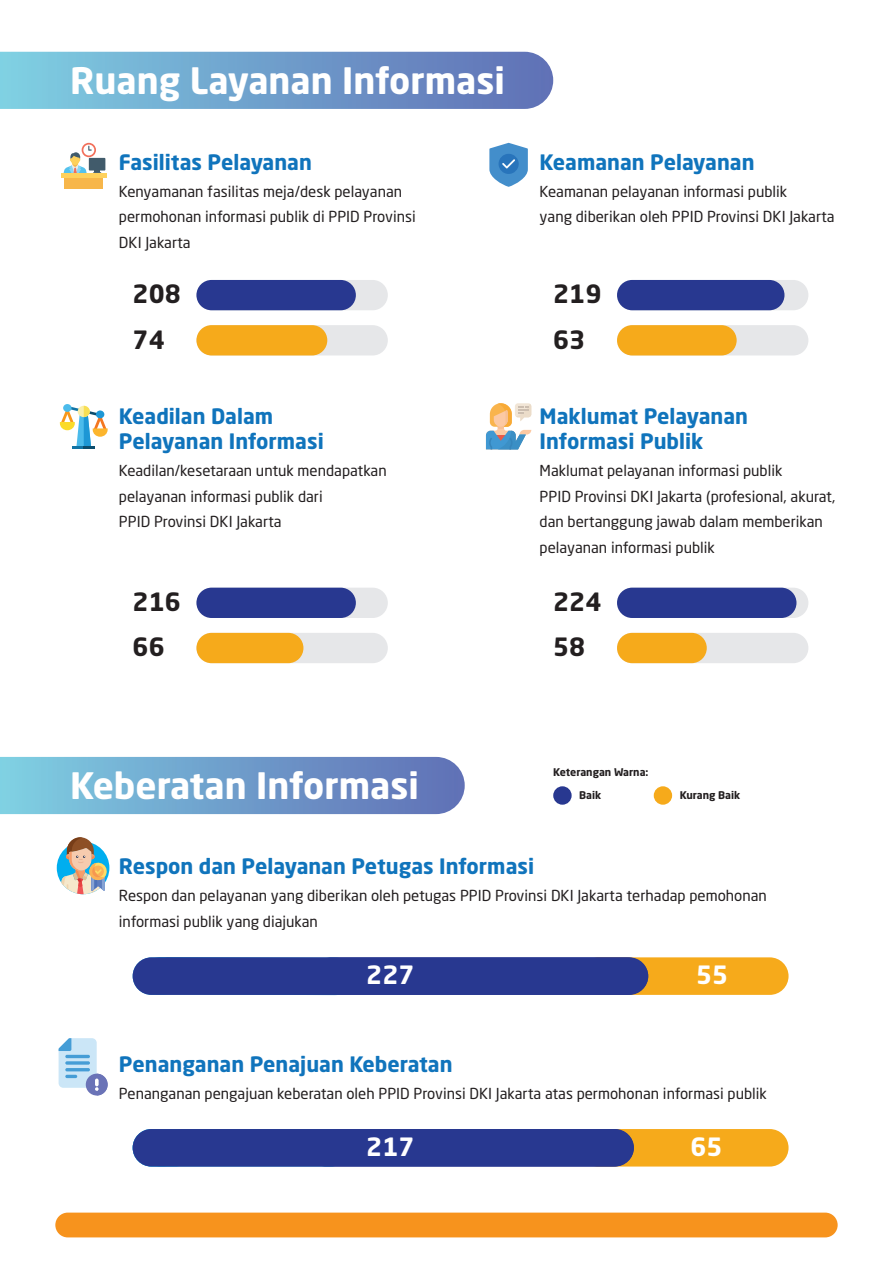
<style>
.page{position:relative;width:893px;height:1263px;background:#fff}
.page>*{position:absolute;margin:0;border:0;box-sizing:border-box;transform-origin:0 0}
.t1{font:700 36px "Neo Sans Std";color:#fff}
.t2{font:700 24.9px/45.2px "Neo Sans Std";color:#231f20}
.t3{font:700 24.9px "Neo Sans Std";color:#fff}
.t4{font:700 21px/25.2px "Neo Sans Std";color:#1074bc}
.t5{font:15px/25.5px "Neo Sans Std";color:#231f20}
.t6{font:700 10.5px/22.6px "Neo Sans Std";color:#231f20}
</style>
<div class="page">
<svg style="left:0;top:757px;width:465px;height:57px;background:#71a0cc"></svg>
<svg style="left:0;top:52px;width:553px;height:57px;background:#70a0cc"></svg>
<div style="left:55px;top:1212px;width:783px;height:25px;background:#f7931d;border-radius:12px"></div>
<svg style="left:489px;top:143px;width:39px;height:44px"></svg>
<svg style="left:63px;top:404px;width:9px;height:8px"></svg>
<svg style="left:60px;top:406px;width:48px;height:43px"></svg>
<svg style="left:59px;top:1038px;width:49px;height:57px"></svg>
<div style="left:57px;top:841px;width:52px;height:53px;background:#00aeef;border-radius:50%"></div>
<svg style="left:61px;top:837px;width:47px;height:57px"></svg>
<div style="left:617px;top:280px;width:191px;height:30px;background:#e6e7e9;border-radius:15px"></div>
<div style="left:617px;top:280px;width:167px;height:30px;background:#283890;border-radius:15px"></div>
<div style="left:617px;top:325px;width:191px;height:30px;background:#e6e7e9;border-radius:15px"></div>
<div style="left:617px;top:325px;width:120px;height:30px;background:#f6aa1b;border-radius:15px"></div>
<div style="left:196px;top:280px;width:192px;height:30px;background:#e6e7e9;border-radius:15px"></div>
<div style="left:196px;top:280px;width:160px;height:30px;background:#283890;border-radius:15px"></div>
<div style="left:196px;top:325px;width:192px;height:30px;background:#e6e7e9;border-radius:15px"></div>
<div style="left:196px;top:325px;width:131px;height:30px;background:#f6aa1b;border-radius:15px"></div>
<div style="left:617px;top:588px;width:191px;height:30px;background:#e6e7e9;border-radius:15px"></div>
<div style="left:617px;top:588px;width:179px;height:30px;background:#283890;border-radius:15px"></div>
<div style="left:617px;top:633px;width:191px;height:30px;background:#e6e7e9;border-radius:15px"></div>
<div style="left:617px;top:633px;width:90px;height:30px;background:#f6aa1b;border-radius:15px"></div>
<div style="left:196px;top:588px;width:192px;height:30px;background:#e6e7e9;border-radius:15px"></div>
<div style="left:196px;top:588px;width:160px;height:30px;background:#283890;border-radius:15px"></div>
<div style="left:196px;top:633px;width:192px;height:30px;background:#e6e7e9;border-radius:15px"></div>
<div style="left:196px;top:633px;width:107px;height:30px;background:#f6aa1b;border-radius:15px"></div>
<svg style="left:634px;top:957px;width:154px;height:38px;background:#f6ad23"></svg>
<div style="left:620px;top:1129px;width:168px;height:37px;background:#f6aa1b"></div>
<div style="left:553px;top:786px;width:19px;height:19px;background:#283890;border-radius:50%"></div>
<div style="left:654px;top:786px;width:18px;height:19px;background:#f6aa1b;border-radius:50%"></div>
<svg style="left:82px;top:143px;width:14px;height:14px"></svg>
<svg style="left:63px;top:146px;width:39px;height:28px"></svg>
<hr style="left:61px;top:174px;width:46px;height:4px;background:#fed15c">
<div style="left:65px;top:178px;width:38px;height:11px;background:#f7b64a"></div>
<div style="left:89px;top:158px;width:16px;height:13px;background:#415b6b"></div>
<svg style="left:486px;top:403px;width:45px;height:46px"></svg>
<div style="left:133px;top:957px;width:515px;height:38px;background:#283890;border-radius:19px"></div>
<div style="left:133px;top:1129px;width:501px;height:37px;background:#283890;border-radius:19px"></div>
<h1 class="t1" style="left:70px;top:57px;width:436px">Ruang Layanan Informasi</h1>
<h3 class="t4" style="left:119px;top:149px;width:194px">Fasilitas Pelayanan</h3>
<p class="t5" style="left:119px;top:178px;width:298px">Kenyamanan fasilitas meja/desk pelayanan permohonan informasi publik di PPID Provinsi<br>DKI Jakarta</p>
<h2 class="t2" style="left:133px;top:271px;width:50px">208<br>74</h2>
<h3 class="t4" style="left:119px;top:403px;width:206px">Keadilan Dalam<br>Pelayanan Informasi</h3>
<p class="t5" style="left:119px;top:457px;width:269px">Keadilan/kesetaraan untuk mendapatkan pelayanan informasi publik dari<br>PPID Provinsi DKI Jakarta</p>
<h2 class="t2" style="left:133px;top:578px;width:50px">216<br>66</h2>
<h3 class="t4" style="left:540px;top:149px;width:216px">Keamanan Pelayanan</h3>
<p class="t5" style="left:540px;top:178px;width:297px">Keamanan pelayanan informasi publik<br>yang diberikan oleh PPID Provinsi DKI Jakarta</p>
<h2 class="t2" style="left:553px;top:271px;width:50px">219<br>63</h2>
<h3 class="t4" style="left:540px;top:403px;width:210px">Maklumat Pelayanan<br>Informasi Publik</h3>
<p class="t5" style="left:540px;top:457px;width:297px">Maklumat pelayanan informasi publik<br>PPID Provinsi DKI Jakarta (profesional, akurat, dan bertanggung jawab dalam memberikan pelayanan informasi publik</p>
<h2 class="t2" style="left:553px;top:578px;width:50px">224<br>58</h2>
<h1 class="t1" style="left:70px;top:762px;width:350px">Keberatan Informasi</h1>
<p class="t6" style="left:579px;top:761px;width:71px;text-indent:-26px">Keterangan Warna:<br>Baik</p>
<p class="t6" style="left:680px;top:783px;width:62px">Kurang Baik</p>
<h3 class="t4" style="left:119px;top:853px;width:417px">Respon dan Pelayanan Petugas Informasi</h3>
<p class="t5" style="left:119px;top:883px;width:649px">Respon dan pelayanan yang diberikan oleh petugas PPID Provinsi DKI Jakarta terhadap pemohonan informasi publik yang diajukan</p>
<h2 class="t3" style="left:366px;top:959px;width:50px">227</h2>
<h2 class="t3" style="left:696px;top:959px;width:34px">55</h2>
<h3 class="t4" style="left:119px;top:1051px;width:335px">Penanganan Penajuan Keberatan</h3>
<p class="t5" style="left:119px;top:1081px;width:649px">Penanganan pengajuan keberatan oleh PPID Provinsi DKI Jakarta atas permohonan informasi publik</p>
<h2 class="t3" style="left:366px;top:1131px;width:50px">217</h2>
<h2 class="t3" style="left:690px;top:1131px;width:34px">65</h2>
</div>
